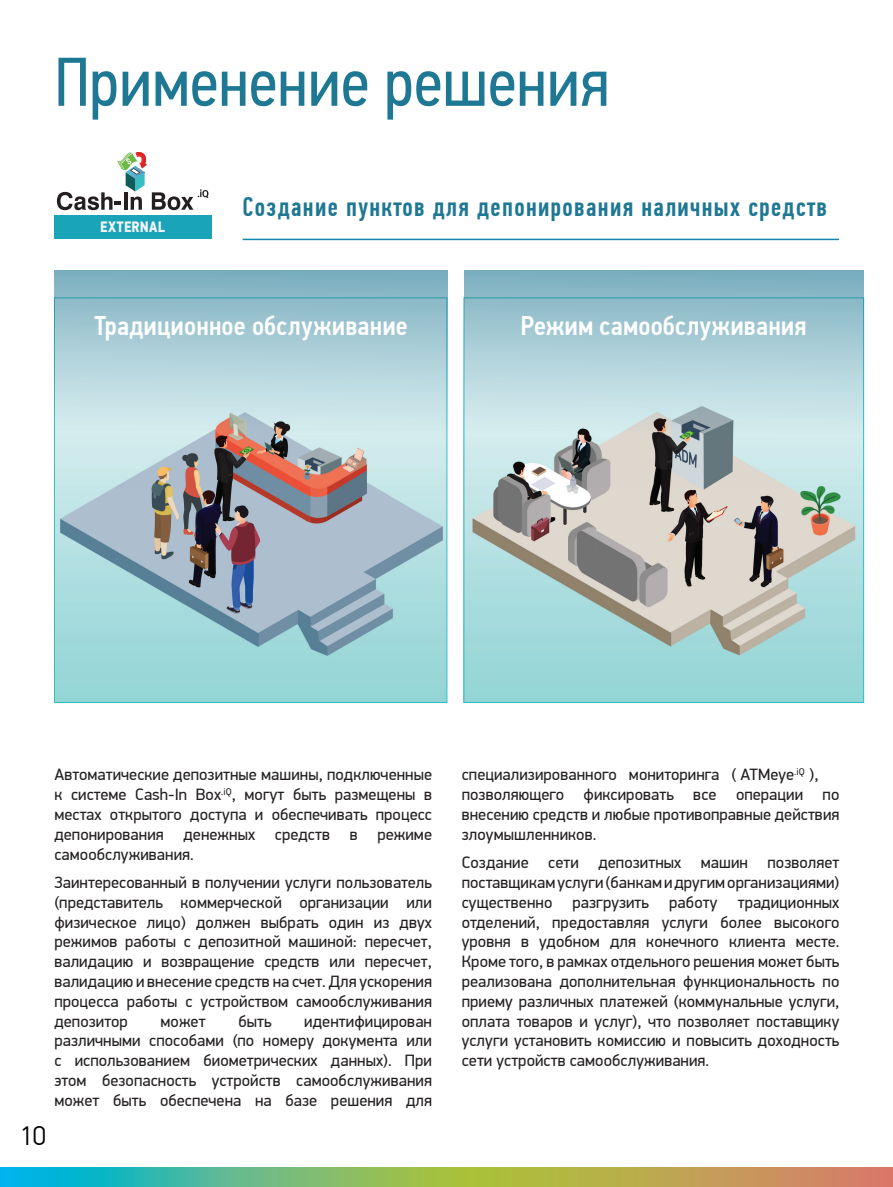
<style>
.page{position:relative;width:893px;height:1187px;background:#fff}
.page>*{position:absolute;margin:0;border:0;box-sizing:border-box;transform-origin:0 0}
.t1{font:69px "PF Din Text Cond Pro";letter-spacing:-.01em;color:#1e7793}
.t2{font:500 27px "PF Din Text Comp Pro";letter-spacing:.05em;color:#1e7793}
.t3{font:500 27px "PF Din Text Cond Pro";letter-spacing:.005em;color:#fff}
.t4{font:300 27px "PF Din Display Pro";color:#000}
.t5{font:16.5px/19.8px "PF Din Display Pro";letter-spacing:.005em;color:#231f20;text-align:justify}
.t6{font:700 15px "PF Din Text Cond Pro";letter-spacing:.02em;color:#f4f5f6}
</style>
<div class="page">
<svg style="left:0;top:1167px;width:893px;height:19px;background:#88ae73"></svg>
<img style="left:466px;top:487px;width:396px;height:213px">
<svg style="left:464px;top:270px;width:399px;height:217px;background:#abcbd2"></svg>
<img style="left:56px;top:487px;width:389px;height:213px">
<svg style="left:54px;top:270px;width:393px;height:217px;background:#acc8cf"></svg>
<svg style="left:57px;top:152px;width:151px;height:58px"></svg>
<div style="left:54px;top:215px;width:157px;height:24px;background:#1aa4b9"></div>
<hr style="left:243px;top:239px;width:596px;height:1px;background:#1485ae">
<h1 class="t1" style="left:54px;top:41px;width:557px">Применение решения</h1>
<p class="t6" style="left:100px;top:217px;width:66px">EXTERNAL</p>
<h2 class="t2" style="left:243px;top:191px;width:586px">Создание пунктов для депонирования наличных средств</h2>
<h2 class="t3" style="left:94px;top:309px;width:315px">Традиционное обслуживание</h2>
<h2 class="t3" style="left:520px;top:309px;width:288px">Режим самообслуживания</h2>
<h2 class="t4" style="left:20px;top:1119px;width:28px">10</h2>
<p class="t5" style="left:54px;top:765px;width:379px">Автоматические депозитные машины, подключенные к системе Cash-In Box<sup>.iQ</sup>, могут быть размещены в местах открытого доступа и обеспечивать процесс депонирования денежных средств в режиме самообслуживания.</p>
<p class="t5" style="left:54px;top:872px;width:379px">Заинтересованный в получении услуги пользователь (представитель коммерческой организации или физическое лицо) должен выбрать один из двух режимов работы с депозитной машиной: пересчет, валидацию и возвращение средств или пересчет, валидацию и внесение средств на счет. Для ускорения процесса работы с устройством самообслуживания депозитор</p>
<p class="t5" style="left:160px;top:1011px;width:47px">может</p>
<p class="t5" style="left:238px;top:1011px;width:35px">быть</p>
<p class="t5" style="left:54px;top:1011px;width:379px;text-indent:250px">идентифицирован различными способами (по номеру документа или с использованием биометрических данных). При этом безопасность устройств самообслуживания может быть обеспечена на базе решения для</p>
<p class="t5" style="left:462px;top:765px;width:379px;text-align:left">специализированного мониторинга ( ATMeye<sup>.iQ</sup> ), позволяющего фиксировать все операции по внесению средств и любые противоправные действия злоумышленников.</p>
<p class="t5" style="left:462px;top:852px;width:379px">Создание сети депозитных машин позволяет поставщикам услуги (банкам и другим организациями) существенно разгрузить работу традиционных отделений, предоставляя услуги более высокого уровня в удобном для конечного клиента месте.<br>Кроме того, в рамках отдельного решения может быть реализована дополнительная функциональность по приему различных платежей (коммунальные услуги, оплата товаров и услуг), что позволяет поставщику услуги установить комиссию и повысить доходность сети устройств самообслуживания.</p>
</div>
